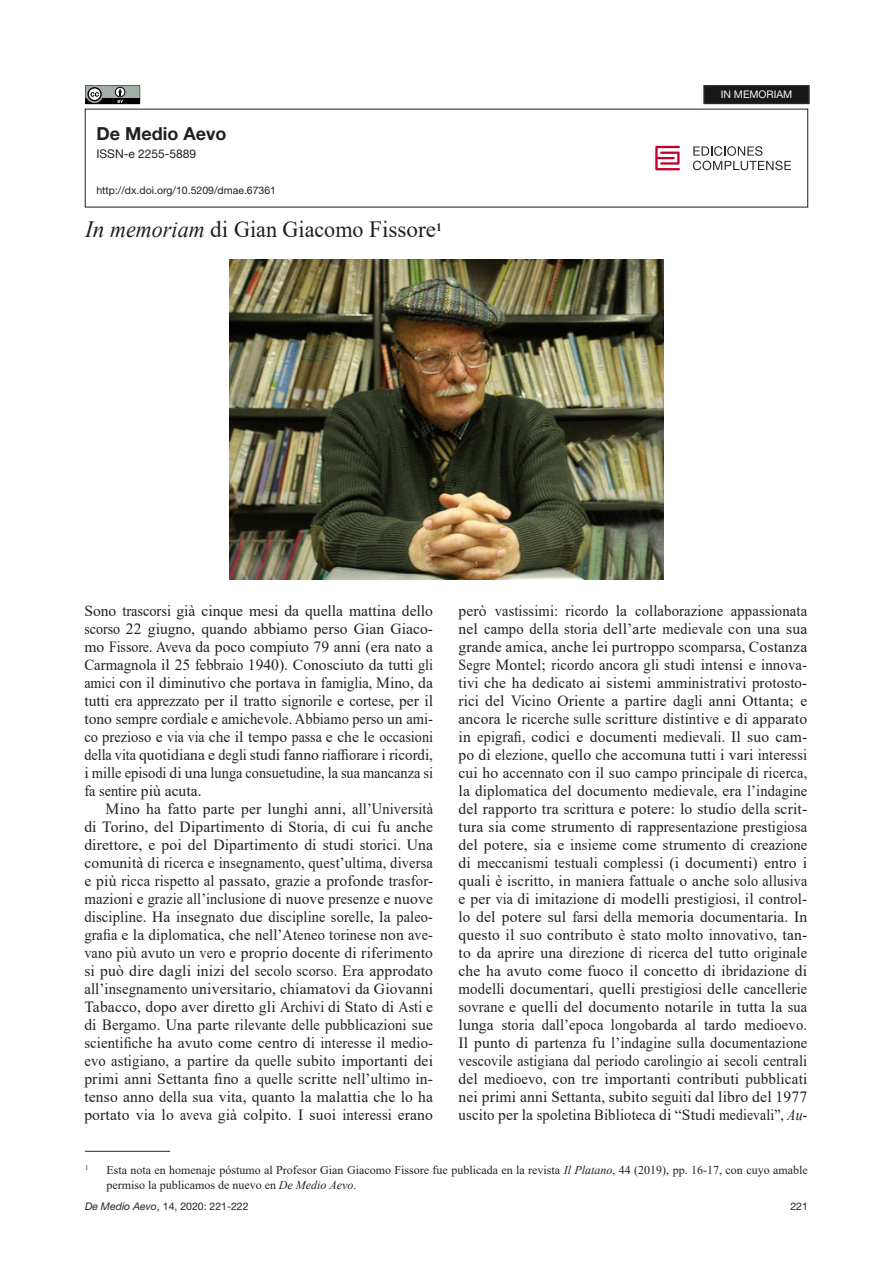
<style>
.page{position:relative;width:893px;height:1263px;background:#fff}
.page>*{position:absolute;margin:0;border:0;box-sizing:border-box;transform-origin:0 0}
.Título_original{font:23.25px "Times New Roman";color:#231f20}
.t1{font:700 18px "Helvetica Neue LT Pro";color:#231f20}
.Galerada-parrafos{font:15.6px/18px "Times New Roman";letter-spacing:.01em;color:#231f20;text-align:justify}
.Primer_parrafo{font:15.6px/18px "Times New Roman";color:#231f20;text-align:justify}
._000_Notas_al_pie{font:12px/14.4px "Times New Roman";color:#231f20}
.t2{font:12px "Helvetica Neue LT Pro";color:#231f20}
._000_DOI{font:10.5px "Helvetica Neue LT Pro";color:#231f20}
.t3{font:10.5px "Helvetica Neue LT Pro";color:#f7f7f8}
._000_Notas_al_pie-2{font:7.05px "Times New Roman";color:#231f20}
.s1{font-style:italic}
</style>
<div class="page">
<img style="left:230px;top:259px;width:433px;height:320px">
<hr style="left:85px;top:1151px;width:85px;height:1px;background:#231f20">
<svg style="left:655px;top:146px;width:25px;height:24px"></svg>
<svg style="left:693px;top:146px;width:98px;height:24px"></svg>
<svg style="left:85px;top:85px;width:55px;height:19px"></svg>
<div style="left:704px;top:86px;width:105px;height:17px;background:#1a171b"></div>
<div style="left:703px;top:85px;width:107px;height:19px;border:2px solid #292627"></div>
<p class="t1" style="left:96px;top:122px;width:131px">De Medio Aevo</p>
<p class="t2" style="left:96px;top:147px;width:101px">ISSN-e 2255-5889</p>
<p class="_000_DOI" style="left:96px;top:184px;width:181px">http://dx.doi.org/10.5209/dmae.67361</p>
<p class="Título_original" style="left:85px;top:213px;width:358px"><span class="s1">In memoriam</span> di Gian Giacomo Fissore<sup>1</sup></p>
<p class="t3" style="left:721px;top:88px;width:73px">IN MEMORIAM</p>
<p class="Primer_parrafo" style="left:84px;top:601px;width:350px">Sono trascorsi già cinque mesi da quella mattina dello scorso 22 giugno, quando abbiamo perso Gian Giaco&shy;mo Fissore. Aveva da poco compiuto 79 anni (era nato a Carmagnola il 25 febbraio 1940). Conosciuto da tutti gli amici con il diminutivo che portava in famiglia, Mino, da tutti era apprezzato per il tratto signorile e cortese, per il tono sempre cordiale e amichevole. Abbiamo perso un ami&shy;co prezioso e via via che il tempo passa e che le occasioni della vita quotidiana e degli studi fanno riaffiorare i ricordi, i mille episodi di una lunga consuetudine, la sua mancanza si fa sentire più acuta.</p>
<p class="Galerada-parrafos" style="left:84px;top:799px;width:350px;text-indent:21px">Mino ha fatto parte per lunghi anni, all’Università di Torino, del Dipartimento di Storia, di cui fu anche direttore, e poi del Dipartimento di studi storici. Una comunità di ricerca e insegnamento, quest’ultima, diversa e più ricca rispetto al passato, grazie a profonde trasfor&shy;mazioni e grazie all’inclusione di nuove presenze e nuove discipline. Ha insegnato due discipline sorelle, la paleo&shy;grafia e la diplomatica, che nell’Ateneo torinese non ave&shy;vano più avuto un vero e proprio docente di riferimento si può dire dagli inizi del secolo scorso. Era approdato all’insegnamento universitario, chiamatovi da Giovanni Tabacco, dopo aver diretto gli Archivi di Stato di Asti e di Bergamo. Una parte rilevante delle pubblicazioni sue scientifiche ha avuto come centro di interesse il medio&shy;evo astigiano, a partire da quelle subito importanti dei primi anni Settanta fino a quelle scritte nell’ultimo in&shy;tenso anno della sua vita, quanto la malattia che lo ha portato via lo aveva già colpito. I suoi interessi erano</p>
<p class="Galerada-parrafos" style="left:459px;top:601px;width:350px">però vastissimi: ricordo la collaborazione appassionata nel campo della storia dell’arte medievale con una sua grande amica, anche lei purtroppo scomparsa, Costanza Segre Montel; ricordo ancora gli studi intensi e innova&shy;tivi che ha dedicato ai sistemi amministrativi protosto&shy;rici del Vicino Oriente a partire dagli anni Ottanta; e ancora le ricerche sulle scritture distintive e di apparato in epigrafi, codici e documenti medievali. Il suo cam&shy;po di elezione, quello che accomuna tutti i vari interessi cui ho accennato con il suo campo principale di ricerca, la diplomatica del documento medievale, era l’indagine del rapporto tra scrittura e potere: lo studio della scrit&shy;tura sia come strumento di rappresentazione prestigiosa del potere, sia e insieme come strumento di creazione di meccanismi testuali complessi (i documenti) entro i quali è iscritto, in maniera fattuale o anche solo allusiva e per via di imitazione di modelli prestigiosi, il control&shy;lo del potere sul farsi della memoria documentaria. In questo il suo contributo è stato molto innovativo, tan&shy;to da aprire una direzione di ricerca del tutto originale che ha avuto come fuoco il concetto di ibridazione di modelli documentari, quelli prestigiosi delle cancellerie sovrane e quelli del documento notarile in tutta la sua lunga storia dall’epoca longobarda al tardo medioevo.<br>Il punto di partenza fu l’indagine sulla documentazione vescovile astigiana dal periodo carolingio ai secoli centrali del medioevo, con tre importanti contributi pubblicati nei primi anni Settanta, subito seguiti dal libro del 1977 uscito per la spoletina Biblioteca di “Studi medievali”, <span class="s1">Au-</span></p>
<p class="_000_Notas_al_pie-2" style="left:85px;top:1163px;width:5px">1</p>
<p class="_000_Notas_al_pie" style="left:106px;top:1162px;width:703px">Esta nota en homenaje póstumo al Profesor Gian Giacomo Fissore fue publicada en la revista <span class="s1">Il Platano</span>, 44 (2019), pp. 16-17, con cuyo amable permiso la publicamos de nuevo en <span class="s1">De Medio Aevo</span>.</p>
<p class="_000_DOI" style="left:85px;top:1200px;width:165px"><span class="s1">De Medio Aevo</span>, 14, 2020: 221-222</p>
<p class="_000_DOI" style="left:790px;top:1200px;width:19px">221</p>
</div>
